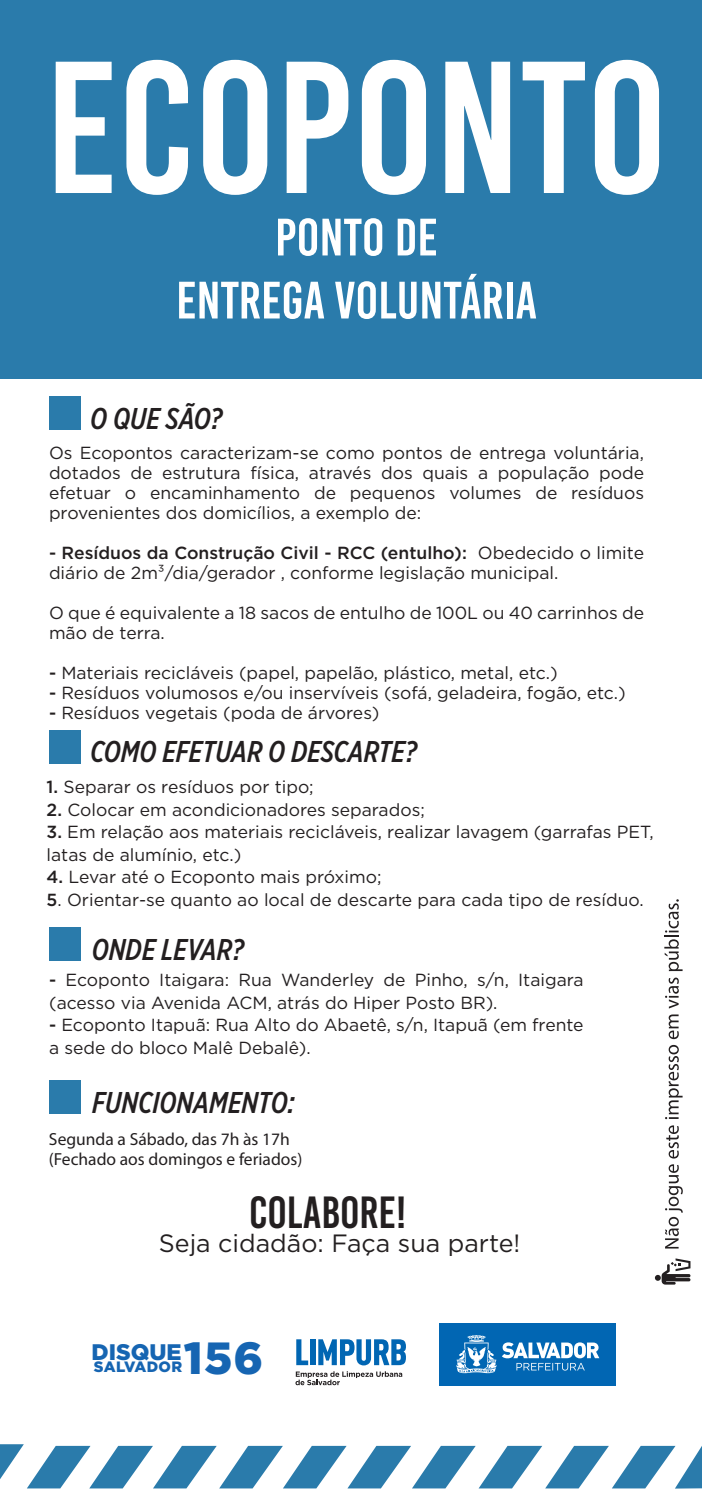
<style>
.page{position:relative;width:702px;height:1489px;background:#fff}
.page>*{position:absolute;margin:0;border:0;box-sizing:border-box;transform-origin:0 0}
.t1{font:187.5px "Bebas Kai";color:#fff}
.t2{font:52.5px/63px "Bebas Kai";color:#fff;text-align:center}
.t3{font:45px "Bebas Kai";color:#231f20}
.t4{font:900 45px "Gotham";color:#1665b2}
.t5{font:italic 500 30px "Gotham X Narrow";color:#231f20}
.t6{font:25px "Gotham";color:#231f20}
.t7{font:900 22.5px "Gotham";color:#1665b2}
.t8{font:17.5px/20px "Gotham";color:#231f20}
.t9{font:17.5px/20px "Myriad Pro";color:#231f20}
.t10{font:900 15px "Gotham";letter-spacing:.025em;color:#1665b2}
.s1{font-weight:500}
</style>
<div class="page">
<svg style="left:0;top:1444px;width:702px;height:44px"></svg>
<div style="left:439px;top:1322px;width:177px;height:63px;background:#0166b3"></div>
<svg style="left:502px;top:1342px;width:97px;height:28px"></svg>
<svg style="left:456px;top:1335px;width:40px;height:37px"></svg>
<svg style="left:295px;top:1371px;width:107px;height:13px"></svg>
<svg style="left:296px;top:1339px;width:12px;height:25px"></svg>
<div style="left:310px;top:1339px;width:5px;height:25px;background:#0166b3"></div>
<svg style="left:318px;top:1339px;width:88px;height:26px"></svg>
<div style="left:0;top:0;width:702px;height:379px;background:#2a7bab"></div>
<div style="left:49px;top:396px;width:32px;height:34px;background:#2a7bab"></div>
<div style="left:49px;top:730px;width:32px;height:33px;background:#2a7bab"></div>
<div style="left:49px;top:927px;width:32px;height:34px;background:#2a7bab"></div>
<div style="left:49px;top:1079px;width:32px;height:34px;background:#2a7bab"></div>
<svg style="left:655px;top:1258px;width:36px;height:26px"></svg>
<svg style="left:665px;top:1164px;width:17px;height:84px"></svg>
<svg style="left:666px;top:1125px;width:12px;height:33px"></svg>
<svg style="left:665px;top:1014px;width:17px;height:105px"></svg>
<svg style="left:665px;top:977px;width:13px;height:31px"></svg>
<svg style="left:664px;top:899px;width:18px;height:72px"></svg>
<h1 class="t1" style="left:45px;top:27px;width:624px">ECOPONTO</h1>
<h2 class="t2" style="left:176px;top:206px;width:362px">PONTO DE<br>ENTREGA VOLUNTÁRIA</h2>
<h3 class="t5" style="left:90px;top:400px;width:133px">O QUE SÃO?</h3>
<p class="t8" style="left:49px;top:442px;width:596px;text-align:justify">Os Ecopontos caracterizam-se como pontos de entrega voluntária, dotados de estrutura física, através dos quais a população pode efetuar o encaminhamento de pequenos volumes de resíduos provenientes dos domicílios, a exemplo de:</p>
<p class="t8" style="left:49px;top:542px;width:596px"><span class="s1">- Resíduos da Construção Civil - RCC (entulho):</span> Obedecido o limite diário de 2m3/dia/gerador , conforme legislação municipal.</p>
<p class="t8" style="left:49px;top:602px;width:596px">O que é equivalente a 18 sacos de entulho de 100L ou 40 carrinhos de mão de terra.</p>
<p class="t8" style="left:49px;top:662px;width:510px"><span class="s1">-</span> Materiais recicláveis (papel, papelão, plástico, metal, etc.)</p>
<p class="t8" style="left:49px;top:682px;width:578px"><span class="s1">-</span> Resíduos volumosos e/ou inservíveis (sofá, geladeira, fogão, etc.)</p>
<p class="t8" style="left:49px;top:702px;width:332px"><span class="s1">-</span> Resíduos vegetais (poda de árvores)</p>
<h3 class="t5" style="left:90px;top:733px;width:328px">COMO EFETUAR O DESCARTE?</h3>
<p class="t8" style="left:47px;top:776px;width:268px"><span class="s1">1.</span> Separar os resíduos por tipo;</p>
<p class="t8" style="left:47px;top:799px;width:380px"><span class="s1">2.</span> Colocar em acondicionadores separados;</p>
<p class="t8" style="left:47px;top:820px;width:608px;line-height:22.5px"><span class="s1">3.</span> Em relação aos materiais recicláveis, realizar lavagem (garrafas PET, latas de alumínio, etc.)</p>
<p class="t8" style="left:47px;top:866px;width:336px"><span class="s1">4.</span> Levar até o Ecoponto mais próximo;</p>
<p class="t8" style="left:47px;top:889px;width:598px"><span class="s1">5</span>. Orientar-se quanto ao local de descarte para cada tipo de resíduo.</p>
<h3 class="t5" style="left:92px;top:930px;width:154px">ONDE LEVAR?</h3>
<p class="t8" style="left:49px;top:968px;width:536px;line-height:22.5px"><span class="s1">-</span> Ecoponto Itaigara: Rua Wanderley de Pinho, s/n, Itaigara (acesso via Avenida ACM, atrás do Hiper Posto BR).</p>
<p class="t8" style="left:49px;top:1013px;width:536px;line-height:22.5px"><span class="s1">-</span> Ecoponto Itapuã: Rua Alto do Abaetê, s/n, Itapuã (em frente a sede do bloco Malê Debalê).</p>
<h3 class="t5" style="left:92px;top:1084px;width:204px">FUNCIONAMENTO:</h3>
<p class="t9" style="left:49px;top:1128px;width:255px">Segunda a Sábado, das 7h às 17h (Fechado aos domingos e feriados)</p>
<h3 class="t3" style="left:249px;top:1188px;width:159px">COLABORE!</h3>
<h3 class="t6" style="left:159px;top:1227px;width:363px">Seja cidadão: Faça sua parte!</h3>
<h3 class="t4" style="left:184px;top:1326px;width:81px">156</h3>
<p class="t7" style="left:91px;top:1336px;width:92px">DISQUE</p>
<p class="t10" style="left:94px;top:1356px;width:90px">SALVADOR</p>
</div>
